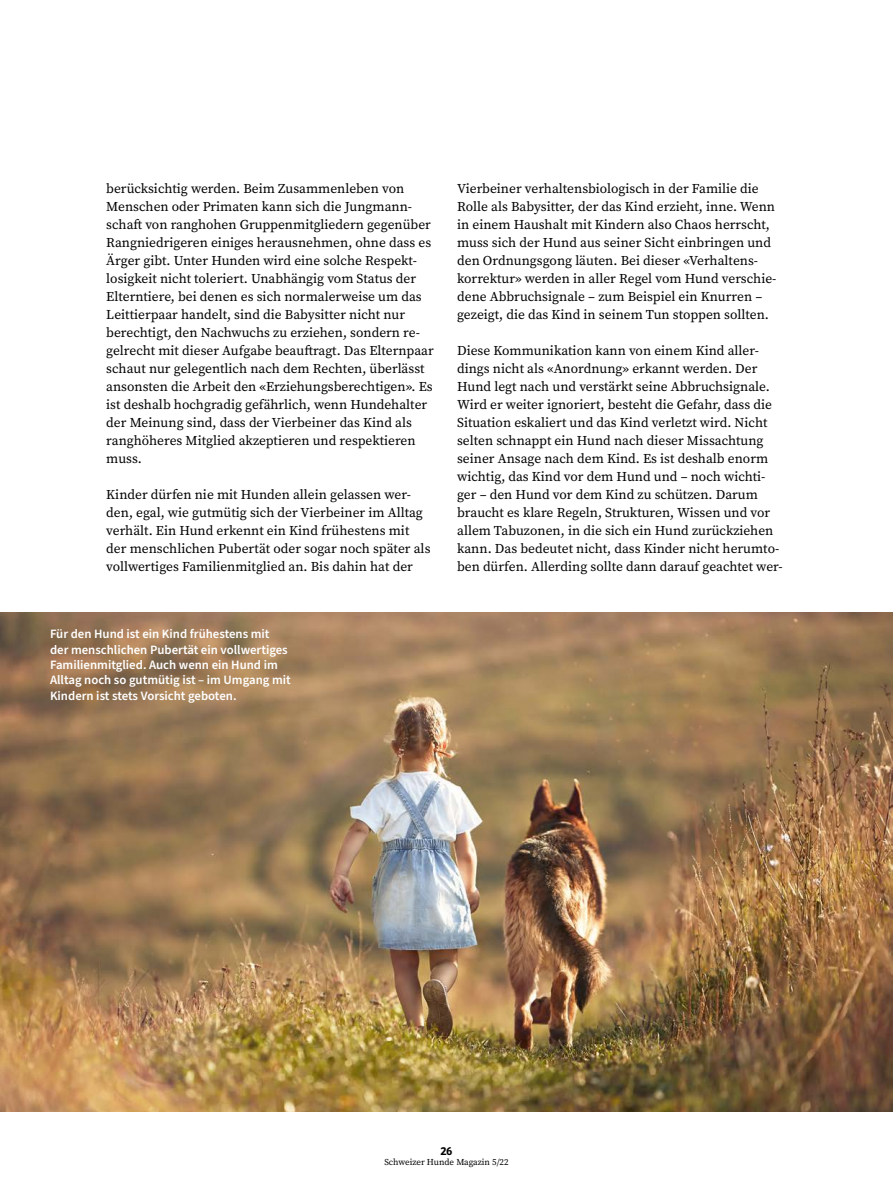
<style>
.page{position:relative;width:893px;height:1191px;background:#fff}
.page>*{position:absolute;margin:0;border:0;box-sizing:border-box;transform-origin:0 0}
.Lauftext_9_12{font:13.5px/18px "Source Serif Pro";color:#000}
.Bildlegende{font:600 12.75px/15.3px "Source Sans Pro";color:#fff}
.t1{font:600 12px "Bree";color:#000}
.t2{font:9px "Source Serif 4";color:#000}
</style>
<div class="page">
<img style="left:0;top:612px;width:893px;height:499px">
<p class="Lauftext_9_12" style="left:106px;top:180px;width:329px">berücksichtig werden. Beim Zusammenleben von Menschen oder Primaten kann sich die Jungmann&shy;schaft von ranghohen Gruppenmitgliedern gegenüber Rangniedrigeren einiges herausnehmen, ohne dass es Ärger gibt. Unter Hunden wird eine solche Respekt&shy;losigkeit nicht toleriert. Unabhängig vom Status der Elterntiere, bei denen es sich normalerweise um das Leittierpaar handelt, sind die Babysitter nicht nur berechtigt, den Nachwuchs zu erziehen, sondern re&shy;gelrecht mit dieser Aufgabe beauftragt. Das Elternpaar schaut nur gelegentlich nach dem Rechten, überlässt ansonsten die Arbeit den «Erziehungsberechtigen». Es ist deshalb hochgradig gefährlich, wenn Hundehalter der Meinung sind, dass der Vierbeiner das Kind als ranghöheres Mitglied akzeptieren und respektieren muss.</p>
<p class="Lauftext_9_12" style="left:106px;top:486px;width:326px">Kinder dürfen nie mit Hunden allein gelassen wer&shy;den, egal, wie gutmütig sich der Vierbeiner im Alltag verhält. Ein Hund erkennt ein Kind frühestens mit der menschlichen Pubertät oder sogar noch später als vollwertiges Familienmitglied an. Bis dahin hat der</p>
<p class="Bildlegende" style="left:50px;top:627px;width:242px">Für den Hund ist ein Kind frühestens mit der menschlichen Pubertät ein vollwertiges Familienmitglied. Auch wenn ein Hund im Alltag noch so gutmütig ist – im Umgang mit Kindern ist stets Vorsicht geboten.</p>
<p class="Lauftext_9_12" style="left:457px;top:180px;width:321px">Vierbeiner verhaltensbiologisch in der Familie die Rolle als Babysitter, der das Kind erzieht, inne. Wenn in einem Haushalt mit Kindern also Chaos herrscht, muss sich der Hund aus seiner Sicht einbringen und den Ordnungsgong läuten. Bei dieser «Verhaltens&shy;korrektur» werden in aller Regel vom Hund verschie&shy;dene Abbruchsignale – zum Beispiel ein Knurren – gezeigt, die das Kind in seinem Tun stoppen sollten.</p>
<p class="Lauftext_9_12" style="left:457px;top:342px;width:327px">Diese Kommunikation kann von einem Kind aller&shy;dings nicht als «Anordnung» erkannt werden. Der Hund legt nach und verstärkt seine Abbruchsignale.<br>Wird er weiter ignoriert, besteht die Gefahr, dass die Situation eskaliert und das Kind verletzt wird. Nicht selten schnappt ein Hund nach dieser Missachtung seiner Ansage nach dem Kind. Es ist deshalb enorm wichtig, das Kind vor dem Hund und – noch wichti&shy;ger – den Hund vor dem Kind zu schützen. Darum braucht es klare Regeln, Strukturen, Wissen und vor allem Tabuzonen, in die sich ein Hund zurückziehen kann. Das bedeutet nicht, dass Kinder nicht herumto&shy;ben dürfen. Allerding sollte dann darauf geachtet wer-</p>
<p class="t1" style="left:440px;top:1141px;width:14px">26</p>
<p class="t2" style="left:384px;top:1156px;width:126px">Schweizer Hunde Magazin 5/22</p>
</div>
